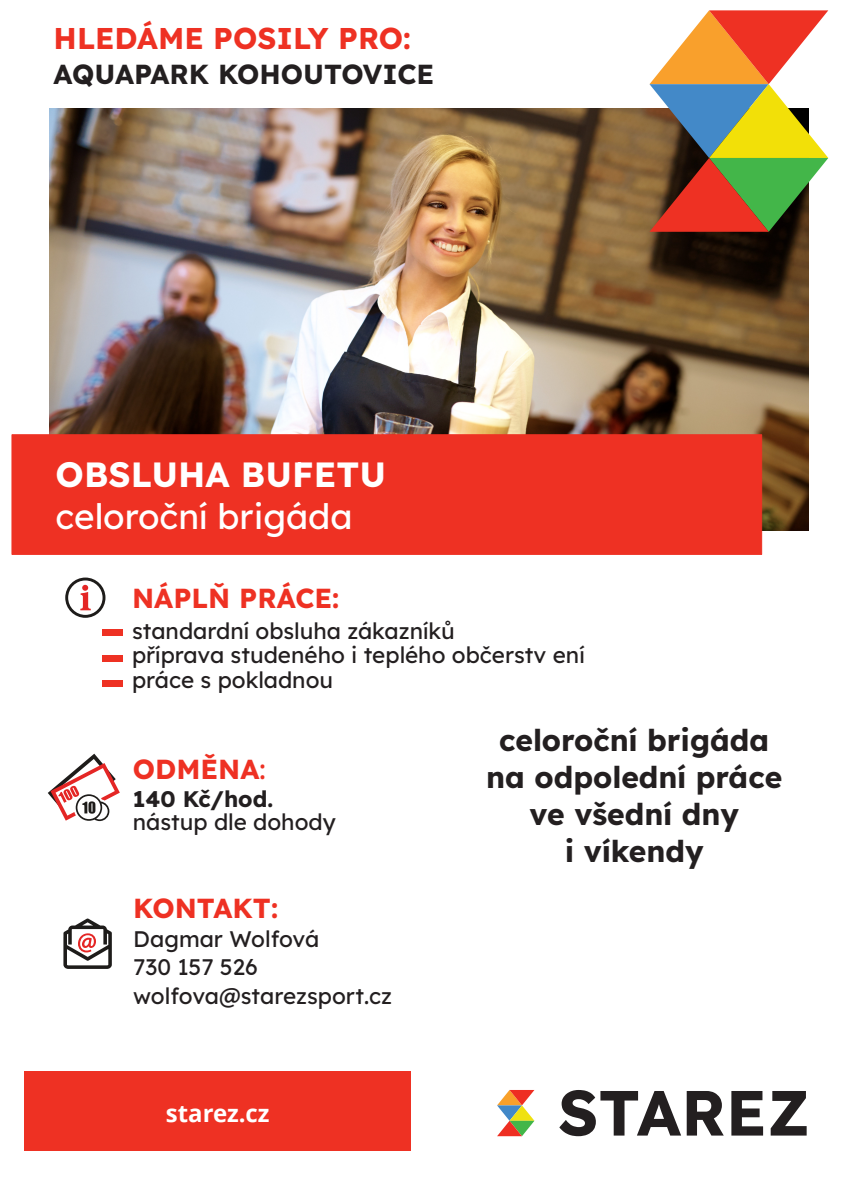
<style>
.page{position:relative;width:842px;height:1193px;background:#fff}
.page>*{position:absolute;margin:0;border:0;box-sizing:border-box;transform-origin:0 0}
.t1{font:35px "Lexend";color:#fff}
.t2{font:700 35px "Lexend";color:#fff}
.t3{font:700 30px/36.8px "Lexend";color:#231f20;text-align:center}
.t4{font:700 30px "Lexend";color:#ee3123}
.t5{font:700 27.5px "Lexend";color:#ee3123}
.t6{font:700 27.5px "Lexend";color:#231f20}
.t7{font:700 24px "Open Sans";color:#fff}
.t8{font:22.5px/28.5px "Lexend";color:#231f20}
.t9{font:700 22.5px "Lexend";color:#231f20}
.s1{font-weight:400}
</style>
<div class="page">
<svg style="left:48px;top:753px;width:72px;height:67px"></svg>
<img style="left:49px;top:108px;width:759px;height:422px">
<div style="left:24px;top:1070px;width:387px;height:79px;background:#ee3123"></div>
<svg style="left:649px;top:10px;width:179px;height:222px"></svg>
<div style="left:12px;top:434px;width:750px;height:120px;background:#ee3123;border:1px solid #ee3123"></div>
<svg style="left:65px;top:577px;width:40px;height:40px"></svg>
<div style="left:102px;top:629px;width:21px;height:7px;background:#ee3123"></div>
<div style="left:102px;top:655px;width:21px;height:7px;background:#ee3123"></div>
<div style="left:102px;top:680px;width:21px;height:6px;background:#ee3123"></div>
<svg style="left:63px;top:918px;width:49px;height:50px"></svg>
<svg style="left:497px;top:1090px;width:37px;height:45px"></svg>
<svg style="left:559px;top:1090px;width:122px;height:45px"></svg>
<svg style="left:687px;top:1091px;width:37px;height:44px"></svg>
<svg style="left:731px;top:1091px;width:32px;height:44px"></svg>
<svg style="left:771px;top:1091px;width:36px;height:44px"></svg>
<h2 class="t4" style="left:54px;top:19px;width:359px">HLEDÁME POSILY PRO:</h2>
<p class="t6" style="left:54px;top:56px;width:382px">AQUAPARK KOHOUTOVICE</p>
<h1 class="t2" style="left:56px;top:451px;width:332px">OBSLUHA BUFETU</h1>
<h1 class="t1" style="left:56px;top:493px;width:299px">celoroční brigáda</h1>
<p class="t5" style="left:132px;top:580px;width:209px">NÁPLŇ PRÁCE:</p>
<p class="t8" style="left:132px;top:617px;width:454px;line-height:24.8px">standardní obsluha zákazníků<br>příprava studeného i teplého občerstv ení práce s pokladnou</p>
<p class="t5" style="left:133px;top:751px;width:134px">ODMĚNA<span class="s1">:</span></p>
<p class="t9" style="left:133px;top:784px;width:142px">140 Kč/hod.</p>
<p class="t8" style="left:133px;top:806px;width:204px">nástup dle dohody</p>
<p class="t5" style="left:133px;top:890px;width:146px">KONTAKT:</p>
<p class="t8" style="left:133px;top:924px;width:260px">Dagmar Wolfová<br>730 157 526 wolfova@starezsport.cz</p>
<p class="t7" style="left:166px;top:1102px;width:105px">starez.cz</p>
<h2 class="t3" style="left:486px;top:721px;width:298px">celoroční brigáda na odpolední práce ve všední dny<br>i víkendy</h2>
</div>
